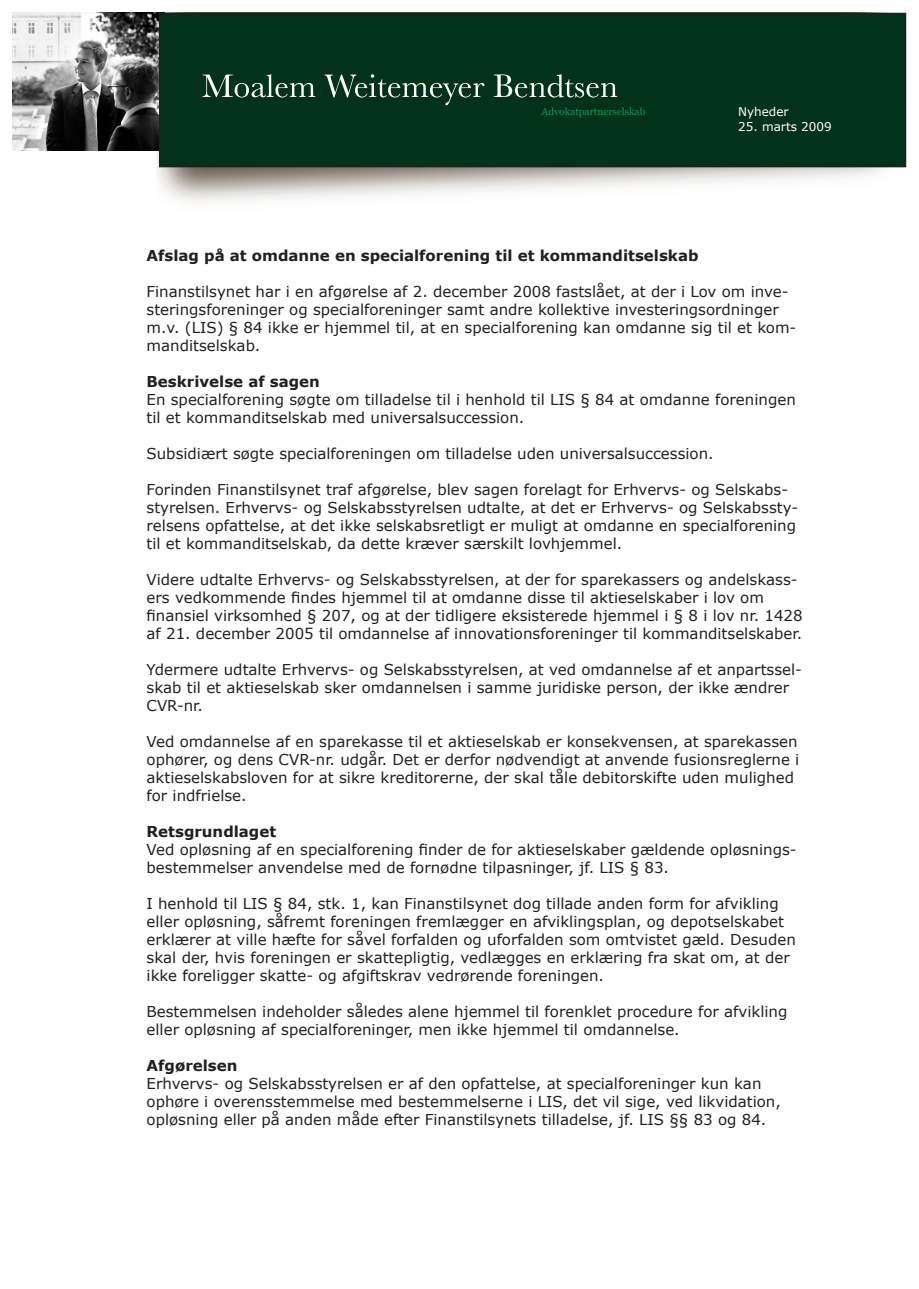
<style>
.page{position:relative;width:919px;height:1289px;background:#fff}
.page>*{position:absolute;margin:0;border:0;box-sizing:border-box;transform-origin:0 0}
.t1{font:15px/18px "Verdana";color:#231f20}
.t2{font:700 15px "Verdana";color:#231f20}
.t3{font:12px "Verdana";color:#fff}
.t4{font:10.2px "Georgia";color:#169459}
</style>
<div class="page">
<img style="left:157px;top:150px;width:749px;height:52px">
<img style="left:13px;top:13px;width:146px;height:137px">
<div style="left:160px;top:14px;width:745px;height:153px;background:#023219"></div>
<div style="left:159px;top:13px;width:747px;height:154px;border:2px solid #231f20"></div>
<svg style="left:203px;top:74px;width:112px;height:23px"></svg>
<svg style="left:324px;top:74px;width:160px;height:31px"></svg>
<svg style="left:493px;top:74px;width:124px;height:23px"></svg>
<p class="t4" style="left:541px;top:106px;width:105px">Advokatpartnerselskab</p>
<p class="t3" style="left:738px;top:104px;width:52px">Nyheder</p>
<p class="t3" style="left:738px;top:119px;width:95px">25. marts 2009</p>
<p class="t2" style="left:146px;top:246px;width:553px">Afslag på at omdanne en specialforening til et kommanditselskab</p>
<p class="t1" style="left:146px;top:282px;width:651px">Finanstilsynet har i en afgørelse af 2. december 2008 fastslået, at der i Lov om inve&shy;steringsforeninger og specialforeninger samt andre kollektive investeringsordninger m.v. (LIS) § 84 ikke er hjemmel til, at en specialforening kan omdanne sig til et kom&shy;manditselskab.</p>
<p class="t2" style="left:146px;top:372px;width:175px">Beskrivelse af sagen</p>
<p class="t1" style="left:146px;top:390px;width:650px">En specialforening søgte om tilladelse til i henhold til LIS § 84 at omdanne foreningen til et kommanditselskab med universalsuccession.</p>
<p class="t1" style="left:146px;top:444px;width:568px">Subsidiært søgte specialforeningen om tilladelse uden universalsuccession.</p>
<p class="t1" style="left:146px;top:480px;width:653px">Forinden Finanstilsynet traf afgørelse, blev sagen forelagt for Erhvervs- og Selskabs&shy;styrelsen. Erhvervs- og Selskabsstyrelsen udtalte, at det er Erhvervs- og Selskabssty&shy;relsens opfattelse, at det ikke selskabsretligt er muligt at omdanne en specialforening til et kommanditselskab, da dette kræver særskilt lovhjemmel.</p>
<p class="t1" style="left:146px;top:570px;width:657px">Videre udtalte Erhvervs- og Selskabsstyrelsen, at der for sparekassers og andelskass&shy;ers vedkommende findes hjemmel til at omdanne disse til aktieselskaber i lov om finansiel virksomhed § 207, og at der tidligere eksisterede hjemmel i § 8 i lov nr. 1428 af 21. december 2005 til omdannelse af innovationsforeninger til kommanditselskaber.</p>
<p class="t1" style="left:146px;top:660px;width:657px">Ydermere udtalte Erhvervs- og Selskabsstyrelsen, at ved omdannelse af et anpartssel&shy;skab til et aktieselskab sker omdannelsen i samme juridiske person, der ikke ændrer<br>CVR-nr.</p>
<p class="t1" style="left:146px;top:732px;width:654px">Ved omdannelse af en sparekasse til et aktieselskab er konsekvensen, at sparekassen ophører, og dens CVR-nr. udgår. Det er derfor nødvendigt at anvende fusionsreglerne i aktieselskabsloven for at sikre kreditorerne, der skal tåle debitorskifte uden mulighed for indfrielse.</p>
<p class="t2" style="left:146px;top:822px;width:131px">Retsgrundlaget</p>
<p class="t1" style="left:146px;top:840px;width:651px">Ved opløsning af en specialforening finder de for aktieselskaber gældende opløsnings&shy;bestemmelser anvendelse med de fornødne tilpasninger, jf. LIS § 83.</p>
<p class="t1" style="left:146px;top:894px;width:650px">I henhold til LIS § 84, stk. 1, kan Finanstilsynet dog tillade anden form for afvikling eller opløsning, såfremt foreningen fremlægger en afviklingsplan, og depotselskabet erklærer at ville hæfte for såvel forfalden og uforfalden som omtvistet gæld. Desuden skal der, hvis foreningen er skattepligtig, vedlægges en erklæring fra skat om, at der ikke foreligger skatte- og afgiftskrav vedrørende foreningen.</p>
<p class="t1" style="left:146px;top:1002px;width:642px">Bestemmelsen indeholder således alene hjemmel til forenklet procedure for afvikling eller opløsning af specialforeninger, men ikke hjemmel til omdannelse.</p>
<p class="t2" style="left:146px;top:1056px;width:92px">Afgørelsen</p>
<p class="t1" style="left:146px;top:1074px;width:635px">Erhvervs- og Selskabsstyrelsen er af den opfattelse, at specialforeninger kun kan ophøre i overensstemmelse med bestemmelserne i LIS, det vil sige, ved likvidation, opløsning eller på anden måde efter Finanstilsynets tilladelse, jf. LIS §§ 83 og 84.</p>
</div>
